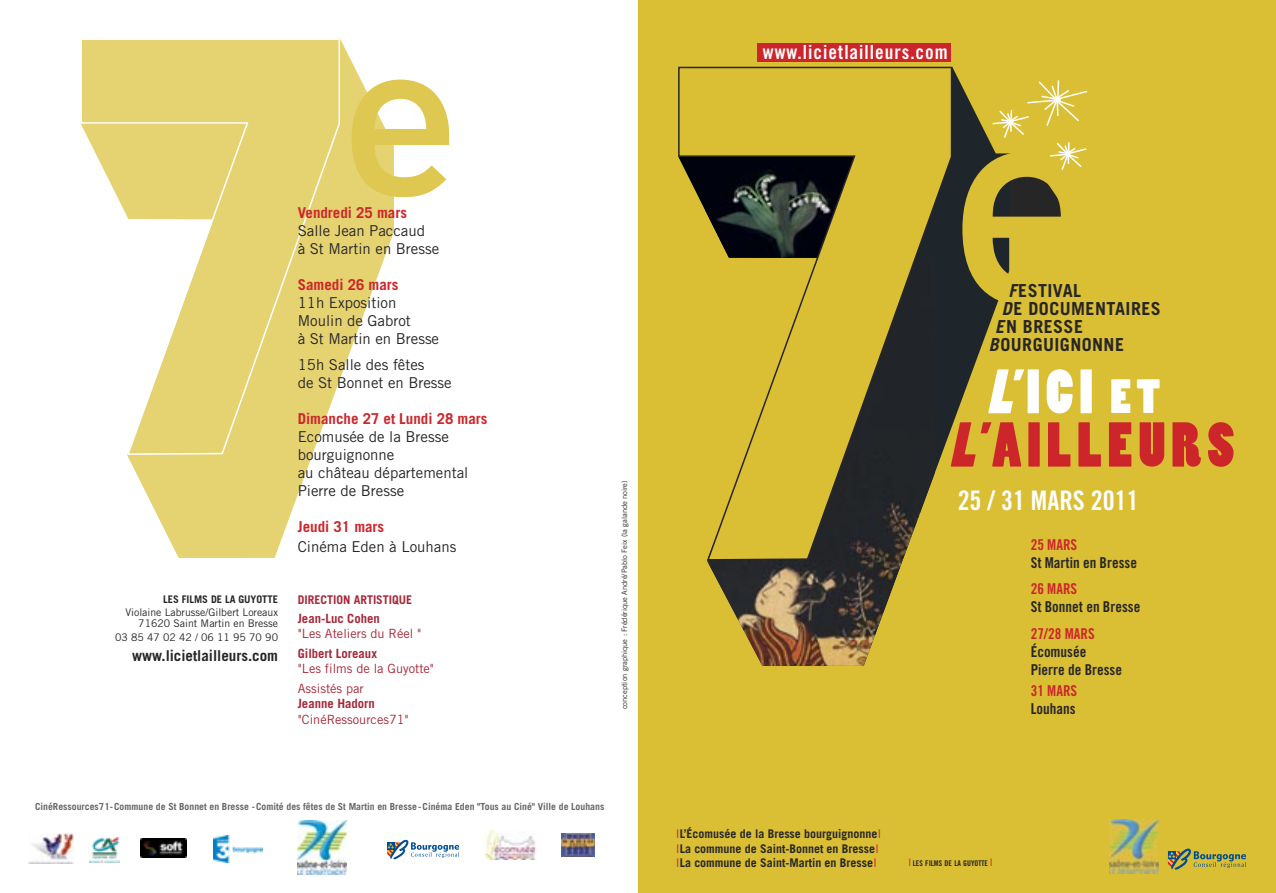
<style>
.page{position:relative;width:1276px;height:893px;background:#fff}
.page>*{position:absolute;margin:0;border:0;box-sizing:border-box;transform-origin:0 0}
.t1{font:500 299.1px "DIN";color:#dabe34}
.t2{font:500 226.65px "DIN";color:#dfc852}
.t3{font:59.1px "Poplar Std";letter-spacing:.1em;color:#cc262b}
.t4{font:58.5px "Poplar Std";color:#fff}
.t5{font:27px "Trade Gothic Bold Cond Twenty";color:#fff}
.t6{font:19.5px "Trade Gothic Bold Cond Twenty";letter-spacing:.05em;color:#fff}
.t7{font:700 18px "Trade Gothic";letter-spacing:.025em;color:#272627}
.t8{font:15px/18px "Trade Gothic";color:#272627}
.t9{font:15px/18px "Trade Gothic Bold Cond Twenty";color:#272627}
.t10{font:700 15px "Trade Gothic";color:#cc262b}
.t11{font:15px "Trade Gothic Bold Cond Twenty";color:#cc262b}
.t12{font:700 15px "Trade Gothic";color:#272627}
.t13{font:12.75px/19.5px "Trade Gothic";color:#a5293a}
.t14{font:700 12.75px "Trade Gothic";color:#a5293a}
.t15{font:700 12px/14.4px "Trade Gothic";color:#272627}
.t16{font:700 12px "Trade Gothic";color:#a5293a}
.t17{font:10.5px/11.7px "Trade Gothic";color:#272627;text-align:right}
.t18{font:700 10.5px "Trade Gothic";color:#272627}
.t19{font:700 9.75px "Trade Gothic";color:#686768}
.t20{font:7.8px "Trade Gothic Bold Cond Twenty";color:#272627}
.t21{font:7.5px "Trade Gothic";color:#272627}
.s1{font-style:italic}
.s2{font-size:44.85px}
.s3{font-weight:400;color:#cc262b}
.s4{font-family:"Trade Gothic";font-size:10.5px;color:#cc262b}
</style>
<div class="page">
<div style="left:638px;top:0;width:638px;height:893px;background:#dabe34"></div>
<svg style="left:127px;top:38px;width:267px;height:520px;fill:#e5d271"></svg>
<svg style="left:81px;top:38px;width:259px;height:417px"></svg>
<svg style="left:387px;top:839px;width:72px;height:21px"></svg>
<img style="left:140px;top:839px;width:47px;height:19px">
<img style="left:561px;top:833px;width:33px;height:24px">
<img style="left:29px;top:834px;width:45px;height:30px">
<img style="left:297px;top:821px;width:50px;height:53px">
<img style="left:485px;top:831px;width:51px;height:28px">
<img style="left:213px;top:835px;width:50px;height:27px">
<img style="left:89px;top:838px;width:31px;height:25px">
<svg style="left:952px;top:67px;width:57px;height:359px"></svg>
<img style="left:707px;top:561px;width:196px;height:105px">
<svg style="left:678px;top:67px;width:274px;height:494px"></svg>
<div style="left:757px;top:43px;width:194px;height:19px;background:#cc262b"></div>
<svg style="left:1168px;top:848px;width:78px;height:22px"></svg>
<img style="left:1109px;top:819px;width:49px;height:55px">
<svg style="left:944px;top:79px;width:144px;height:193px"></svg>
<p class="t18" style="left:163px;top:595px;width:116px">LES FILMS DE LA GUYOTTE</p>
<p class="t17" style="left:126px;top:607px;width:154px">Violaine Labrusse/Gilbert Loreaux<br>71620 Saint Martin en Bresse</p>
<p class="t17" style="left:115px;top:632px;width:164px">03 85 47 02 42 / 06 11 95 70 90</p>
<p class="t12" style="left:132px;top:650px;width:147px">www.licietlailleurs.com</p>
<h2 class="t2" style="left:339px;top:35px;width:124px">e</h2>
<p class="t10" style="left:298px;top:207px;width:111px">Vendredi 25 mars</p>
<p class="t8" style="left:298px;top:223px;width:143px">Salle Jean Paccaud<br>à St Martin en Bresse</p>
<p class="t10" style="left:298px;top:279px;width:102px">Samedi 26 mars</p>
<p class="t8" style="left:298px;top:295px;width:143px">11h Exposition<br>Moulin de Gabrot<br>à St Martin en Bresse</p>
<p class="t8" style="left:298px;top:357px;width:155px">15h Salle des fêtes<br>de St Bonnet en Bresse</p>
<p class="t10" style="left:298px;top:413px;width:191px">Dimanche 27 et Lundi 28 mars</p>
<p class="t8" style="left:298px;top:429px;width:172px">Ecomusée de la Bresse bourguignonne<br>au château départemental<br>Pierre de Bresse</p>
<p class="t10" style="left:298px;top:521px;width:88px">Jeudi 31 mars</p>
<p class="t8" style="left:298px;top:539px;width:160px">Cinéma Eden à Louhans</p>
<p class="t16" style="left:298px;top:595px;width:116px">DIRECTION ARTISTIQUE</p>
<p class="t14" style="left:298px;top:614px;width:84px">Jean-Luc Cohen</p>
<p class="t13" style="left:298px;top:625px;width:125px">"Les Ateliers du Réel "</p>
<p class="t14" style="left:298px;top:649px;width:81px">Gilbert Loreaux</p>
<p class="t13" style="left:298px;top:660px;width:138px">"Les films de la Guyotte"<br>Assistés par</p>
<p class="t14" style="left:298px;top:699px;width:79px">Jeanne Hadorn</p>
<p class="t13" style="left:298px;top:710px;width:113px">"CinéRessources71"</p>
<p class="t21" style="left:622px;top:709px;width:231px;rotate:-90deg">conception graphique : Frédérique André/Pablo Feix (la galande noire)</p>
<p class="t19" style="left:35px;top:803px;width:571px">CinéRessources71- Commune de St Bonnet en Bresse - Comité des fêtes de St Martin en Bresse - Cinéma Eden "Tous au Ciné" Ville de Louhans</p>
<h3 class="t6" style="left:763px;top:45px;width:186px">www.licietlailleurs.com</h3>
<h1 class="t1" style="left:946px;top:92px;width:163px">e</h1>
<p class="t7" style="left:1008px;top:284px;width:74px"><span class="s1">F</span>ESTIVAL</p>
<p class="t7" style="left:1002px;top:302px;width:160px"><span class="s1">D</span>E DOCUMENTAIRES</p>
<p class="t7" style="left:995px;top:320px;width:89px"><span class="s1">E</span>N BRESSE</p>
<p class="t7" style="left:988px;top:338px;width:137px"><span class="s1">B</span>OURGUIGNONNE</p>
<h3 class="t4" style="left:987px;top:359px;width:175px"><span class="s1">L</span>’ICI <span class="s2">ET</span></h3>
<h3 class="t3" style="left:949px;top:412px;width:286px"><span class="s1">L</span>’AILLEURS</h3>
<h3 class="t5" style="left:957px;top:490px;width:182px">25 / 31 MARS 2011</h3>
<p class="t11" style="left:1030px;top:539px;width:48px">25 MARS</p>
<p class="t9" style="left:1030px;top:555px;width:108px">St Martin en Bresse</p>
<p class="t11" style="left:1030px;top:584px;width:48px">26 MARS</p>
<p class="t9" style="left:1030px;top:599px;width:111px">St Bonnet en Bresse</p>
<p class="t11" style="left:1030px;top:628px;width:65px">27/28 MARS</p>
<p class="t9" style="left:1030px;top:644px;width:93px">Écomusée<br>Pierre de Bresse</p>
<p class="t11" style="left:1030px;top:685px;width:48px">31 MARS</p>
<p class="t9" style="left:1030px;top:701px;width:46px">Louhans</p>
<p class="t15" style="left:676px;top:828px;width:207px"><span class="s3">I</span>L’Écomusée de la Bresse bourguignonne<span class="s3">I<br>I</span>La commune de Saint-Bonnet en Bresse<span class="s3">I<br>I</span>La commune de Saint-Martin en Bresse<span class="s3">I</span></p>
<p class="t20" style="left:908px;top:861px;width:86px"><span class="s4">I</span> LES FILMS DE LA GUYOTTE <span class="s4">I</span></p>
</div>
